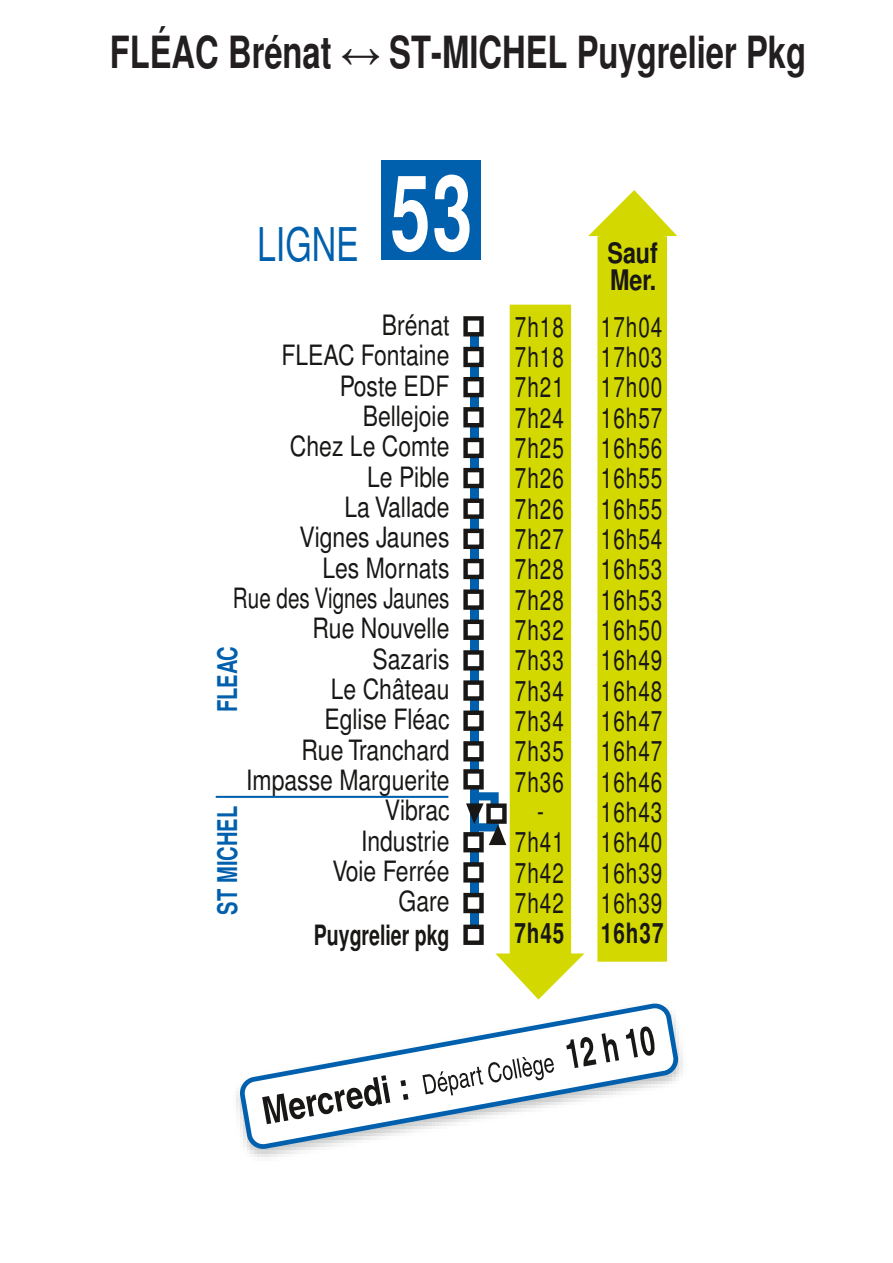
<style>
.page{position:relative;width:893px;height:1263px;background:#fff}
.page>*{position:absolute;margin:0;border:0;box-sizing:border-box;transform-origin:0 0}
.t1{font:700 condensed 103.8px "Helvetica";color:#fff;scale:.85 1}
.t2{font:condensed 46.5px "Helvetica";color:#0060ad;scale:.89 1}
.t3{font:700 condensed 44.4px "Helvetica";color:#231f20;scale:.9 1}
.t4{font:700 condensed 28.35px/27.3px "Helvetica";color:#181716}
.t5{font:condensed 28.05px/30.3px "Helvetica";color:#181716;text-align:right}
.t6{font:condensed 28.05px/30.3px "Helvetica";color:#181716;text-align:justify;scale:.9 1}
.t7{font:700 condensed 28.05px "Helvetica";color:#181716;scale:.85 1}
.t8{font:700 condensed 28.05px "Helvetica";color:#181716;scale:.9 1}
.t9{font:700 condensed 27.3px "Helvetica";color:#0060ad;scale:.9 1}
.s1{font-family:"Arial";font-weight:400;font-stretch:normal}
</style>
<div class="page">
<img style="left:236px;top:999px;width:447px;height:158px">
<svg style="left:239px;top:1002px;width:440px;height:147px"></svg>
<svg style="left:422px;top:1057px;width:132px;height:38px"></svg>
<svg style="left:566px;top:1033px;width:53px;height:35px"></svg>
<svg style="left:626px;top:1026px;width:30px;height:31px"></svg>
<svg style="left:262px;top:1075px;width:128px;height:49px"></svg>
<svg style="left:400px;top:1080px;width:8px;height:20px"></svg>
<svg style="left:495px;top:305px;width:89px;height:694px;fill:#d3d800"></svg>
<svg style="left:588px;top:190px;width:89px;height:772px;fill:#d3d800"></svg>
<div style="left:470px;top:325px;width:8px;height:608px;background:#0060ad"></div>
<svg style="left:463px;top:316px;width:21px;height:20px"></svg>
<svg style="left:463px;top:347px;width:21px;height:20px"></svg>
<svg style="left:463px;top:377px;width:21px;height:20px"></svg>
<svg style="left:463px;top:407px;width:21px;height:20px"></svg>
<svg style="left:463px;top:438px;width:21px;height:20px"></svg>
<svg style="left:463px;top:468px;width:21px;height:20px"></svg>
<svg style="left:463px;top:498px;width:21px;height:21px"></svg>
<svg style="left:463px;top:529px;width:21px;height:20px"></svg>
<svg style="left:463px;top:559px;width:21px;height:20px"></svg>
<svg style="left:463px;top:589px;width:21px;height:21px"></svg>
<svg style="left:463px;top:620px;width:21px;height:20px"></svg>
<svg style="left:463px;top:650px;width:21px;height:20px"></svg>
<svg style="left:463px;top:680px;width:21px;height:21px"></svg>
<svg style="left:463px;top:710px;width:21px;height:21px"></svg>
<svg style="left:463px;top:741px;width:21px;height:20px"></svg>
<svg style="left:463px;top:862px;width:21px;height:20px"></svg>
<svg style="left:463px;top:893px;width:21px;height:20px"></svg>
<svg style="left:463px;top:925px;width:21px;height:20px"></svg>
<div style="left:382px;top:160px;width:99px;height:100px;background:#0060ad"></div>
<hr style="left:216px;top:796px;width:233px;height:2px;background:#0060ad">
<svg style="left:463px;top:769px;width:44px;height:83px"></svg>
<h3 class="t3" style="left:110px;top:26px;width:775px">FLÉAC Brénat <span class="s1">↔</span> ST-MICHEL Puygrelier Pkg</h3>
<h2 class="t2" style="left:257px;top:217px;width:116px">LIGNE</h2>
<h1 class="t1" style="left:390px;top:152px;width:98px">53</h1>
<p class="t5" style="left:233px;top:310px;width:218px">Brénat<br>FLEAC Fontaine<br>Poste EDF<br>Bellejoie<br>Chez Le Comte<br>Le Pible<br>La Vallade<br>Vignes Jaunes<br>Les Mornats<br>Rue des Vignes Jaunes<br>Rue Nouvelle<br>Sazaris<br>Le Château<br>Eglise Fléac<br>Rue Tranchard<br>Impasse Marguerite<br>Vibrac<br>Industrie<br>Voie Ferrée<br>Gare</p>
<p class="t7" style="left:314px;top:918px;width:161px">Puygrelier pkg</p>
<p class="t9" style="left:211px;top:712px;width:75px;rotate:-90deg">FLEAC</p>
<p class="t9" style="left:211px;top:914px;width:122px;rotate:-90deg">ST MICHEL</p>
<p class="t6" style="left:515px;top:312px;width:56px">7h18<br>7h18<br>7h21<br>7h24<br>7h25<br>7h26<br>7h26<br>7h27<br>7h28<br>7h28<br>7h32<br>7h33<br>7h34<br>7h34<br>7h35<br>7h36</p>
<p class="t6" style="left:515px;top:827px;width:56px">7h41<br>7h42<br>7h42</p>
<p class="t8" style="left:514px;top:917px;width:57px">7h45</p>
<p class="t6" style="left:537px;top:796px;width:9px">-</p>
<p class="t4" style="left:607px;top:239px;width:52px">Sauf<br>Mer.</p>
<p class="t6" style="left:601px;top:312px;width:70px">17h04<br>17h03<br>17h00<br>16h57<br>16h56<br>16h55<br>16h55<br>16h54<br>16h53<br>16h53<br>16h50<br>16h49<br>16h48<br>16h47<br>16h47<br>16h46<br>16h43<br>16h40<br>16h39<br>16h39</p>
<p class="t8" style="left:601px;top:917px;width:71px">16h37</p>
</div>
